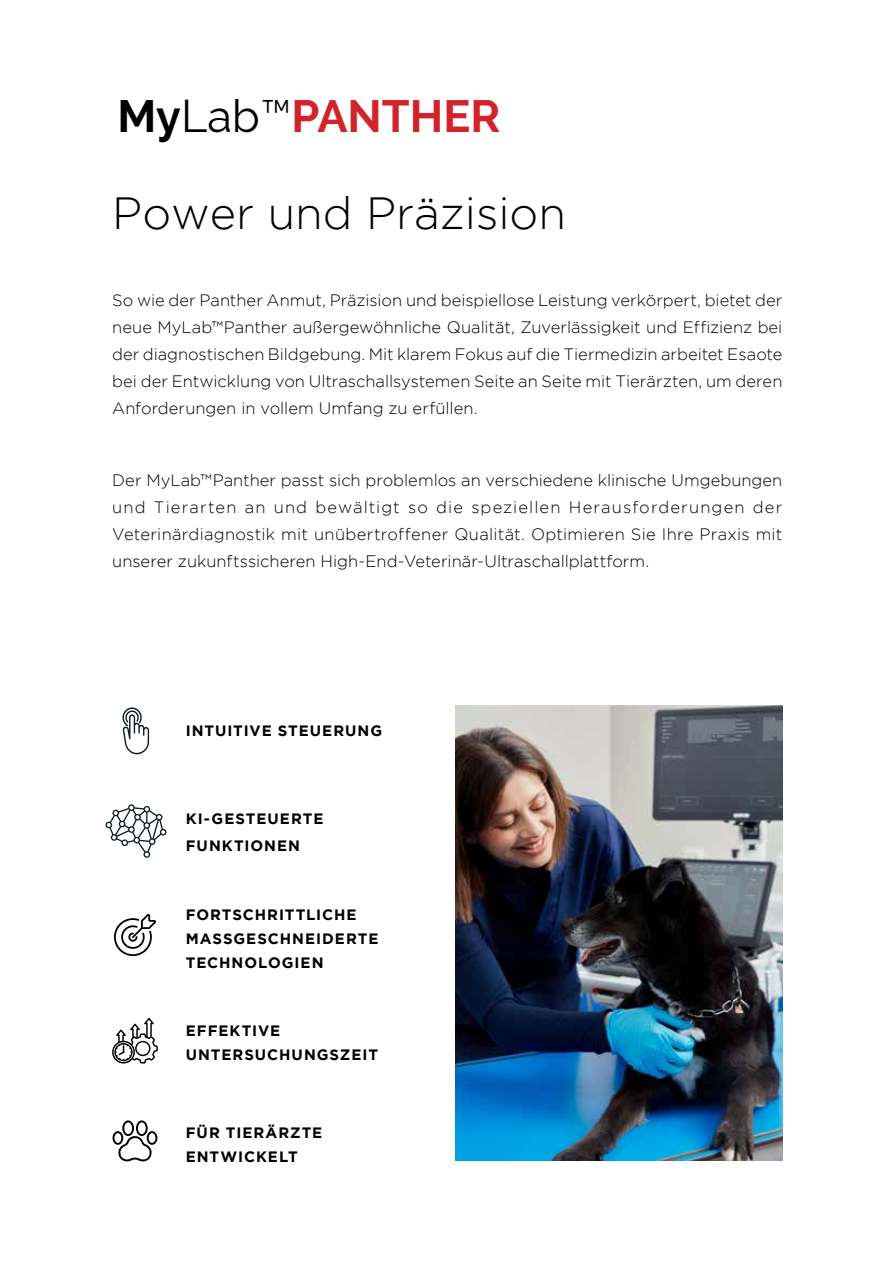
<style>
.page{position:relative;width:893px;height:1263px;background:#fff}
.page>*{position:absolute;margin:0;border:0;box-sizing:border-box;transform-origin:0 0}
.t1{font:300 45px "Gotham HTF";color:#000}
.t2{font:700 45px "Raleway";color:#d2232a}
.t3{font:300 16.5px/27px "Gotham HTF";color:#000;text-align:justify}
.t4{font:700 15px/24px "Gotham HTF";letter-spacing:.065em;color:#000}
.s1{color:#000}
.s2{font-weight:400;color:#000}
.s3{font-weight:300;color:#000}
</style>
<div class="page">
<img style="left:455px;top:706px;width:327px;height:455px">
<svg style="left:122px;top:707px;width:27px;height:47px"></svg>
<svg style="left:106px;top:804px;width:61px;height:54px"></svg>
<svg style="left:112px;top:1018px;width:46px;height:45px"></svg>
<svg style="left:113px;top:1120px;width:44px;height:42px"></svg>
<svg style="left:114px;top:914px;width:42px;height:42px"></svg>
<h1 class="t2" style="left:117px;top:90px;width:384px"><span class="s1">My</span><span class="s2">Lab</span><span class="s3">™</span>PANTHER</h1>
<h1 class="t1" style="left:112px;top:189px;width:455px">Power und Präzision</h1>
<p class="t3" style="left:112px;top:286px;width:672px">So wie der Panther Anmut, Präzision und beispiellose Leistung verkörpert, bietet der neue MyLab™Panther außergewöhnliche Qualität, Zuverlässigkeit und Effizienz bei der diagnostischen Bildgebung. Mit klarem Fokus auf die Tiermedizin arbeitet Esaote bei der Entwicklung von Ultraschallsystemen Seite an Seite mit Tierärzten, um deren Anforderungen in vollem Umfang zu erfüllen.</p>
<p class="t3" style="left:112px;top:466px;width:672px">Der MyLab™Panther passt sich problemlos an verschiedene klinische Umgebungen und Tierarten an und bewältigt so die speziellen Herausforderungen der Veterinärdiagnostik mit unübertroffener Qualität. Optimieren Sie Ihre Praxis mit unserer zukunftssicheren High-End-Veterinär-Ultraschallplattform.</p>
<p class="t4" style="left:186px;top:718px;width:198px">INTUITIVE STEUERUNG</p>
<p class="t4" style="left:186px;top:804px;width:139px;line-height:27px">KI-GESTEUERTE<br>FUNKTIONEN</p>
<p class="t4" style="left:186px;top:902px;width:194px">FORTSCHRITTLICHE<br>MASSGESCHNEIDERTE<br>TECHNOLOGIEN</p>
<p class="t4" style="left:186px;top:1019px;width:194px">EFFEKTIVE<br>UNTERSUCHUNGSZEIT</p>
<p class="t4" style="left:186px;top:1120px;width:138px">FÜR TIERÄRZTE<br>ENTWICKELT</p>
</div>
